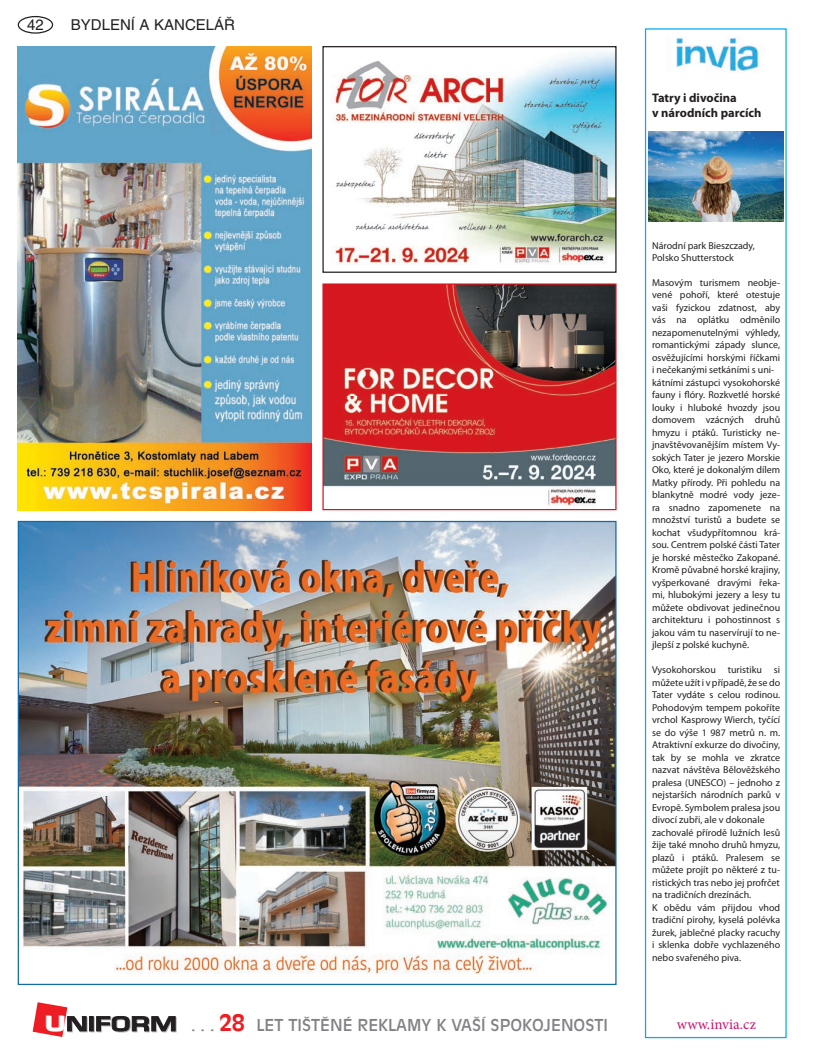
<style>
.page{position:relative;width:815px;height:1063px;background:#fff}
.page>*{position:absolute;margin:0;border:0;box-sizing:border-box;transform-origin:0 0}
.t1{font:16.25px "Antique Olive CE";color:#808285}
.t2{font:15px "Helvetica CE";color:#231f20}
.t3{font:15px "Minion Pro";letter-spacing:.005em;color:#cb156f}
.t4{font:700 12.5px/15px "Myriad Pro";color:#231f20}
.t5{font:10px/12.5px "Myriad Pro";color:#231f20}
.s1{font-weight:700;font-size:22.5px;color:#ee1d23}
</style>
<div class="page">
<div style="left:18px;top:16px;width:35px;height:18px;border:1px solid #231f20;border-radius:50%"></div>
<div style="left:90px;top:1017px;width:5px;height:15px;border:1px solid #bcbdc0"></div>
<hr style="left:89px;top:1017px;width:4px;height:14px;background:#231f20">
<div style="left:89px;top:1016px;width:5px;height:15px;border:1px solid #231f20"></div>
<svg style="left:96px;top:1016px;width:81px;height:16px"></svg>
<svg style="left:33px;top:1002px;width:55px;height:35px"></svg>
<div style="left:645px;top:28px;width:142px;height:1010px;border:1px solid #00aeef"></div>
<img style="left:676px;top:36px;width:86px;height:36px">
<img style="left:648px;top:131px;width:135px;height:90px">
<img style="left:332px;top:51px;width:283px;height:214px">
<div style="left:322px;top:46px;width:295px;height:227px;border:1px solid #231f20"></div>
<img style="left:324px;top:285px;width:291px;height:221px">
<div style="left:322px;top:283px;width:295px;height:227px;border:1px solid #d7171f"></div>
<img style="left:20px;top:523px;width:595px;height:451px">
<img style="left:18px;top:46px;width:294px;height:464px">
<h2 class="t2" style="left:27px;top:16px;width:18px">42</h2>
<h2 class="t2" style="left:71px;top:16px;width:166px">BYDLENÍ A KANCELÁŘ</h2>
<p class="t4" style="left:652px;top:90px;width:111px">Tatry i divočina<br>v národních parcích</p>
<h1 class="t1" style="left:191px;top:1016px;width:418px">. . . <span class="s1">28</span> LET TIŠTĚNÉ REKLAMY K VAŠÍ SPOKOJENOSTI</h1>
<p class="t5" style="left:652px;top:240px;width:104px;line-height:12px">Národní park Bieszczady,<br>Polsko Shutterstock</p>
<p class="t5" style="left:652px;top:276px;width:130px">Masovým turismem neobje&shy;vené pohoří, které otestuje vaši fyzickou zdatnost, aby vás na oplátku odměnilo nezapomenutelnými výhledy, romantickými západy slunce, osvěžujícími horskými říčkami i nečekanými setkáními s uni&shy;kátními zástupci vysokohorské fauny i óry. Rozkvetlé horské louky i hluboké hvozdy jsou domovem vzácných druhů hmyzu i ptáků. Turisticky ne&shy;jnavštěvovanějším místem Vy&shy;sokých Tater je jezero Morskie<br>Oko, které je dokonalým dílem<br>Matky přírody. Při pohledu na blankytně modré vody jeze&shy;ra snadno zapomenete na množství turistů a budete se kochat všudypřítomnou krá&shy;sou. Centrem polské části Tater je horské městečko Zakopané.<br>Kromě půvabné horské krajiny, vyšperkované dravými řeka&shy;mi, hlubokými jezery a lesy tu můžete obdivovat jedinečnou architekturu i pohostinnost s jakou vám tu naservírují to ne&shy;jlepší z polské kuchyně.</p>
<p class="t5" style="left:652px;top:664px;width:130px">Vysokohorskou turistiku si můžete užít i v případě, že se do<br>Tater vydáte s celou rodinou.<br>Pohodovým tempem pokoříte vrchol Kasprowy Wierch, tyčící se do výše 1 987 metrů n. m.<br>Atraktivní exkurze do divočiny, tak by se mohla ve zkratce nazvat návštěva Bělověžského pralesa (UNESCO) – jednoho z nejstarších národních parků v<br>Evropě. Symbolem pralesa jsou divocí zubři, ale v dokonale zachovalé přírodě lužních lesů žije také mnoho druhů hmyzu, plazů i ptáků. Pralesem se můžete projít po některé z tu&shy;ristických tras nebo jej profrčet na tradičních drezínách.<br>K obědu vám přijdou vhod tradiční pirohy, kyselá polévka žurek, jablečné placky racuchy i sklenka dobře vychlazeného nebo svařeného piva.</p>
<h2 class="t3" style="left:677px;top:1014px;width:81px">www.invia.cz</h2>
</div>
